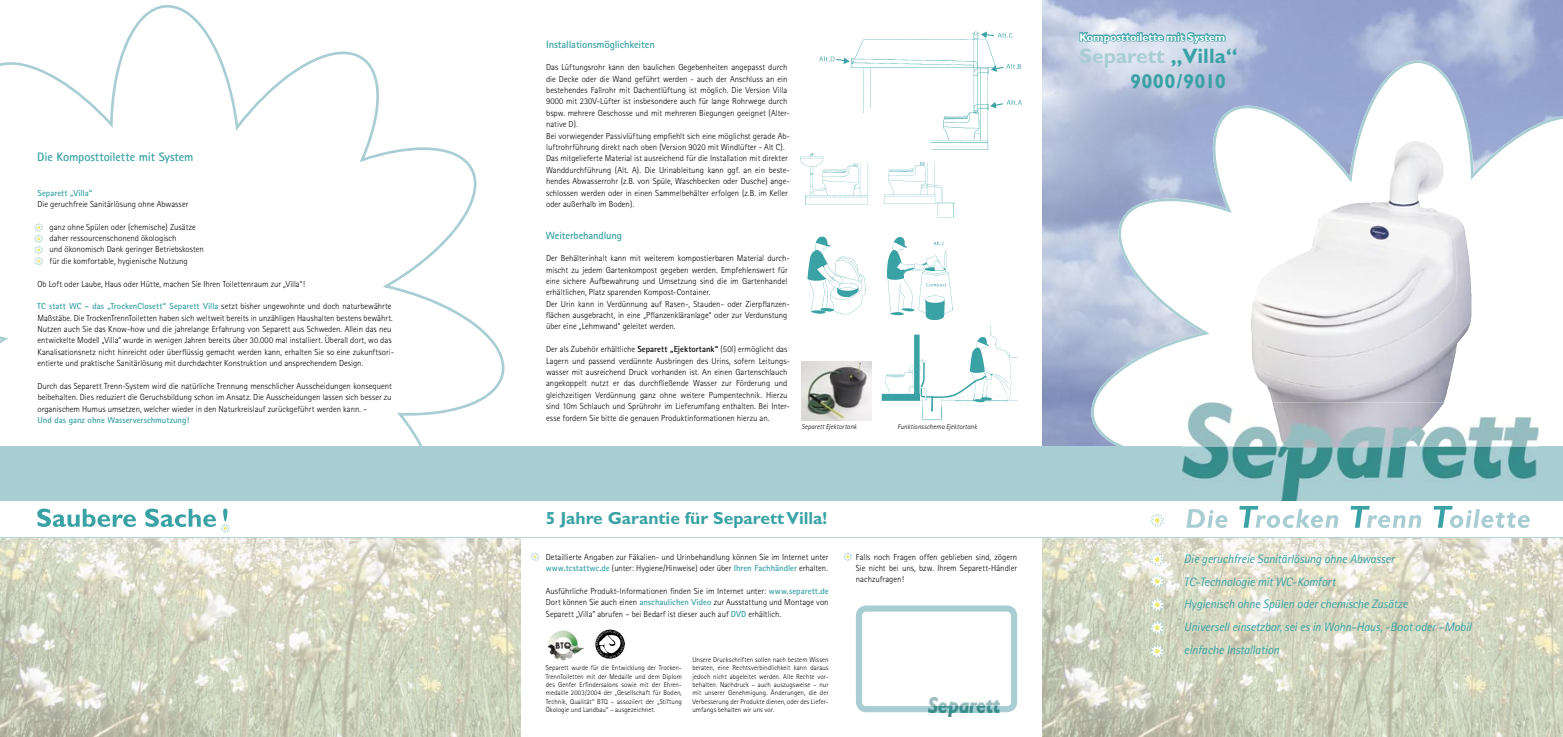
<style>
.page{position:relative;width:1563px;height:737px;background:#fff}
.page>*{position:absolute;margin:0;border:0;box-sizing:border-box;transform-origin:0 0}
.t1{font:700 21px "Gill Sans";color:#a8cdd2}
.t2{font:700 20.12px "Gill Sans";letter-spacing:.005em;color:#3aa2a5}
.t3{font:700 17.5px "Gill Sans";color:#3aa2a5}
.t4{font:italic 12.25px/22.8px "Rotis Sans Serif";letter-spacing:-.01em;color:#3aa2a5}
.t5{font:700 12.25px "Rotis Sans Serif";letter-spacing:-.005em;color:#3aa2a5}
.t6{font:700 10.94px "Gill Sans";color:#fff}
.t7{font:700 10.5px "Rotis Sans Serif";letter-spacing:-.01em;color:#3aa2a5}
.t8{font:300 8.75px/11.4px "Rotis Sans Serif";letter-spacing:-.005em;color:#000}
.t9{font:700 8.75px "Rotis Sans Serif";color:#3aa2a5}
.t10{font:300 7px/8.3px "Rotis Sans Serif";letter-spacing:.005em;color:#000;text-align:justify}
.t11{font:italic 300 7px "Rotis Sans Serif";letter-spacing:.01em;color:#000}
.s1{font-weight:700;color:#3aa2a5}
.s2{font-weight:700}
.s3{color:#3aa2a5}
</style>
<div class="page">
<svg style="left:1091px;top:60px;width:472px;height:386px"></svg>
<img style="left:801px;top:361px;width:70px;height:60px">
<img style="left:881px;top:325px;width:136px;height:96px">
<svg style="left:0;top:5px;width:504px;height:441px"></svg>
<img style="left:0;top:538px;width:520px;height:199px">
<img style="left:1042px;top:538px;width:521px;height:199px">
<svg style="left:0;top:518px;width:1563px;height:20px"></svg>
<div style="left:0;top:446px;width:1563px;height:55px;background:#a8cdd2"></div>
<svg style="left:1150px;top:644px;width:14px;height:14px"></svg>
<svg style="left:1150px;top:621px;width:14px;height:13px"></svg>
<svg style="left:1150px;top:598px;width:14px;height:13px"></svg>
<svg style="left:1150px;top:574px;width:14px;height:14px"></svg>
<svg style="left:1150px;top:553px;width:14px;height:13px"></svg>
<svg style="left:1186px;top:509px;width:42px;height:19px"></svg>
<svg style="left:1239px;top:506px;width:99px;height:22px"></svg>
<svg style="left:1350px;top:506px;width:71px;height:22px"></svg>
<svg style="left:1433px;top:506px;width:97px;height:22px"></svg>
<svg style="left:1078px;top:31px;width:148px;height:14px;background:#8cc1ca"></svg>
<img style="left:887px;top:238px;width:65px;height:82px">
<img style="left:807px;top:236px;width:59px;height:79px">
<svg style="left:1150px;top:513px;width:14px;height:14px"></svg>
<img style="left:800px;top:153px;width:68px;height:51px">
<img style="left:884px;top:161px;width:71px;height:57px">
<svg style="left:34px;top:223px;width:9px;height:42px"></svg>
<svg style="left:37px;top:508px;width:193px;height:24px"></svg>
<img style="left:548px;top:630px;width:37px;height:30px">
<img style="left:595px;top:630px;width:29px;height:28px">
<svg style="left:531px;top:552px;width:8px;height:9px"></svg>
<svg style="left:856px;top:605px;width:161px;height:107px"></svg>
<img style="left:928px;top:697px;width:71px;height:20px">
<svg style="left:843px;top:552px;width:9px;height:9px"></svg>
<img style="left:820px;top:31px;width:201px;height:118px">
<img style="left:1182px;top:402px;width:90px;height:44px">
<img style="left:1444px;top:402px;width:94px;height:44px">
<img style="left:1182px;top:446px;width:356px;height:55px">
<img style="left:1272px;top:402px;width:172px;height:45px">
<h3 class="t5" style="left:37px;top:149px;width:158px">Die Komposttoilette mit System</h3>
<p class="t9" style="left:38px;top:187px;width:56px">Separett „Villa“</p>
<p class="t8" style="left:37px;top:198px;width:152px">Die geruchfreie Sanitärlösung ohne Abwasser</p>
<p class="t8" style="left:50px;top:221px;width:156px">ganz ohne Spülen oder (chemische) Zusätze daher ressourcenschonend ökologisch<br>und ökonomisch Dank geringer Betriebskosten für die komfortable, hygienische Nutzung</p>
<p class="t8" style="left:37px;top:278px;width:269px">Ob Loft oder Laube, Haus oder Hütte, machen Sie Ihren Toilettenraum zur „Villa“!</p>
<p class="t8" style="left:37px;top:301px;width:359px"><span class="s1">TC statt WC - das „TrockenClosett“ Separett Villa</span> setzt bisher ungewohnte und doch naturbewährte Maßstäbe. Die TrockenTrennToiletten haben sich weltweit bereits in unzähligen Haushalten bestens bewährt.<br>Nutzen auch Sie das Know-how und die jahrelange Erfahrung von Separett aus Schweden. Allein das neu entwickelte Modell „Villa“ wurde in wenigen Jahren bereits über 30.000 mal installiert. Überall dort, wo das Kanalisationsnetz nicht hinreicht oder überflüssig gemacht werden kann, erhalten Sie so eine zukunftsori&shy;entierte und praktische Sanitärlösung mit durchdachter Konstruktion und ansprechendem Design.</p>
<p class="t8" style="left:37px;top:380px;width:356px;text-align:justify">Durch das Separett Trenn-System wird die natürliche Trennung menschlicher Ausscheidungen konsequent beibehalten. Dies reduziert die Geruchsbildung schon im Ansatz. Die Ausscheidungen lassen sich besser zu organischem Humus umsetzen, welcher wieder in den Naturkreislauf zurückgeführt werden kann. –</p>
<p class="t9" style="left:38px;top:414px;width:153px">Und das ganz ohne Wasserverschmutzung!</p>
<p class="t7" style="left:546px;top:37px;width:110px">Installationsmöglichkeiten</p>
<p class="t8" style="left:546px;top:62px;width:245px">Das Lüftungsrohr kann den baulichen Gegebenheiten angepasst durch die Decke oder die Wand geführt werden - auch der Anschluss an ein bestehendes Fallrohr mit Dachentlüftung ist möglich. Die Version Villa 9000 mit 230V-Lüfter ist insbesondere auch für lange Rohrwege durch bspw. mehrere Geschosse und mit mehreren Biegungen geeignet (Alter&shy;native D).<br>Bei vorwiegender Passivlüftung empfiehlt sich eine möglichst gerade Ab&shy;luftrohrführung direkt nach oben (Version 9020 mit Windlüfter - Alt C).<br>Das mitgelieferte Material ist ausreichend für die Installation mit direkter Wanddurchführung (Alt. A). Die Urinableitung kann ggf. an ein beste&shy;hendes Abwasserrohr (z.B. von Spüle, Waschbecken oder Dusche) ange&shy;schlossen werden oder in einen Sammelbehälter erfolgen (z.B. im Keller oder außerhalb im Boden).</p>
<p class="t7" style="left:546px;top:229px;width:78px">Weiterbehandlung</p>
<p class="t8" style="left:546px;top:252px;width:246px">Der Behälterinhalt kann mit weiterem kompostierbaren Material durch&shy;mischt zu jedem Gartenkompost gegeben werden. Empfehlenswert für eine sichere Aufbewahrung und Umsetzung sind die im Gartenhandel erhältlichen, Platz sparenden Kompost-Container.<br>Der Urin kann in Verdünnung auf Rasen-, Stauden- oder Zierpflanzen&shy;flächen ausgebracht, in eine „Pflanzenkläranlage“ oder zur Verdunstung über eine „Lehmwand“ geleitet werden.</p>
<p class="t8" style="left:546px;top:343px;width:245px">Der als Zubehör erhältliche <span class="s2">Separett „Ejektortank“</span> (50l) ermöglicht das Lagern und passend verdünnte Ausbringen des Urins, sofern Leitungs&shy;wasser mit ausreichend Druck vorhanden ist. An einen Gartenschlauch angekoppelt nutzt er das durchfließende Wasser zur Förderung und gleichzeitigen Verdünnung ganz ohne weitere Pumpentechnik. Hierzu sind 10m Schlauch und Sprührohr im Lieferumfang enthalten. Bei Inter&shy;esse fordern Sie bitte die genauen Produktinformationen hierzu an.</p>
<p class="t11" style="left:801px;top:423px;width:57px">Separett Ejektortank</p>
<p class="t11" style="left:897px;top:423px;width:81px">Funktionsschema Ejektortank</p>
<h3 class="t3" style="left:546px;top:508px;width:283px">5 Jahre Garantie für Separett Villa!</h3>
<p class="t8" style="left:546px;top:551px;width:284px">Detaillierte Angaben zur Fäkalien- und Urinbehandlung können Sie im Internet unter <span class="s1">www.tcstattwc.de</span> (unter: Hygiene/Hinweise) oder über <span class="s1">Ihren Fachhändler</span> erhalten.</p>
<p class="t8" style="left:546px;top:585px;width:284px;text-align:justify">Ausführliche Produkt-Informationen finden Sie im Internet unter: <span class="s1">www.separett.de </span>Dort können Sie auch einen <span class="s1">anschaulichen Video</span> zur Ausstattung und Montage von Separett „Villa“ abrufen – bei Bedarf ist dieser auch auf <span class="s1">DVD</span> erhältlich.</p>
<p class="t10" style="left:546px;top:663px;width:138px">Separett wurde für die Entwicklung der Trocken-TrennToiletten mit der Medaille und dem Diplom des Genfer Erfindersalons sowie mit der Ehren&shy;medaille 2003/2004 der „Gesellschaft für Boden, Technik, Qualität“ BTQ – assoziiert der „Stiftung Ökologie und Landbau“ – ausgezeichnet.</p>
<p class="t10" style="left:692px;top:655px;width:138px">Unsere Druckschriften sollen nach bestem Wissen beraten, eine Rechtsverbindlichkeit kann daraus jedoch nicht abgeleitet werden. Alle Rechte vor&shy;behalten. Nachdruck – auch auszugsweise – nur mit unserer Genehmigung. Änderungen, die der Verbesserung der Produkte dienen, oder des Liefer&shy;umfangs behalten wir uns vor.</p>
<p class="t8" style="left:856px;top:551px;width:163px;text-align:justify">Falls noch Fragen offen geblieben sind, zögern Sie nicht bei uns, bzw. Ihrem Separett-Händler nachzufragen!</p>
<p class="t6" style="left:1079px;top:30px;width:147px">Komposttoilette mit System</p>
<h1 class="t1" style="left:1079px;top:44px;width:160px">Separett <span class="s3">„Villa“</span></h1>
<h2 class="t2" style="left:1130px;top:69px;width:97px">9000/9010</h2>
<h3 class="t4" style="left:1184px;top:547px;width:289px">Die geruchfreie Sanitärlösung ohne Abwasser<br>TC-Technologie mit WC-Komfort<br>Hygienisch ohne Spülen oder chemische Zusätze<br>Universell einsetzbar, sei es in Wohn-Haus, -Boot oder –Mobil einfache Installation</h3>
</div>
